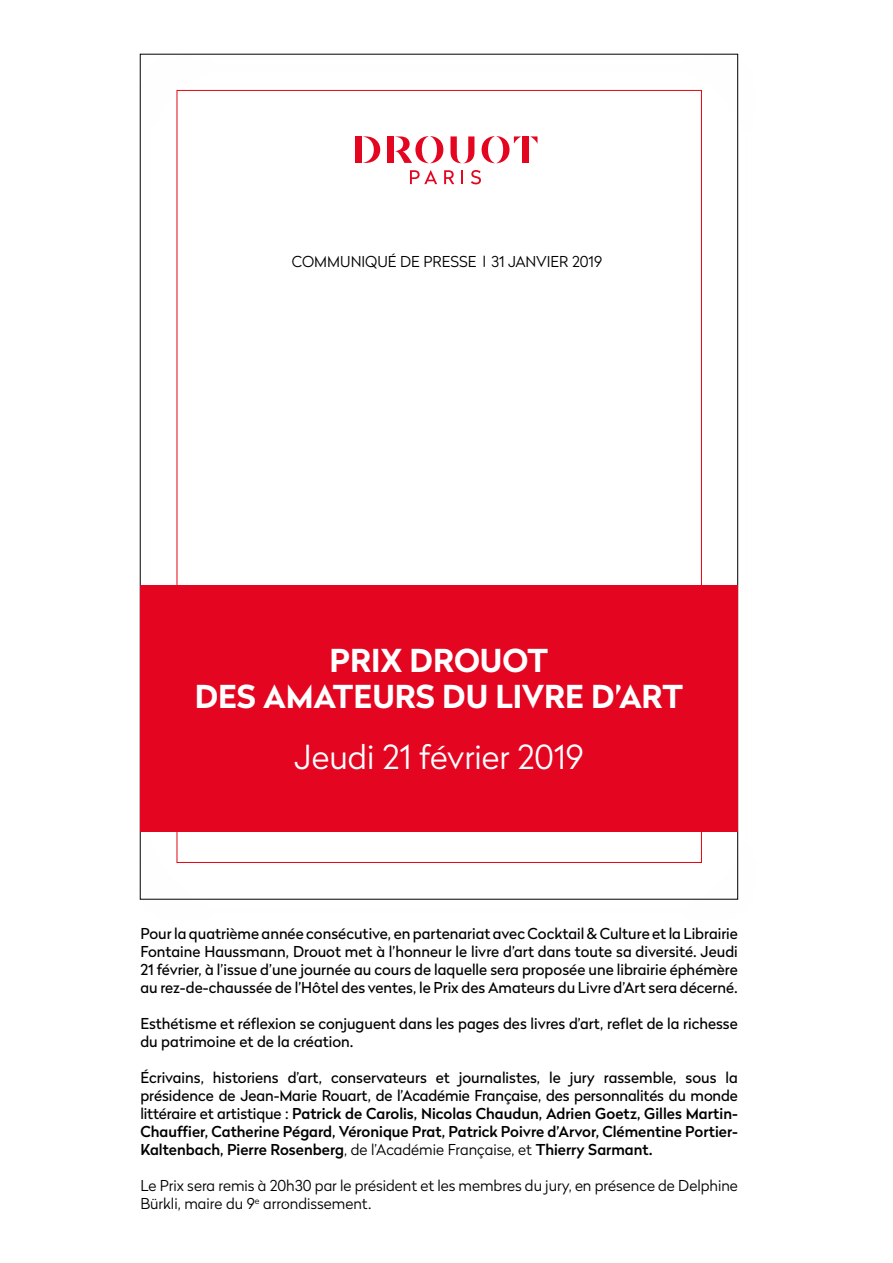
<style>
.page{position:relative;width:893px;height:1263px;background:#fff}
.page>*{position:absolute;margin:0;border:0;box-sizing:border-box;transform-origin:0 0}
.t1{font:300 33px "Radikal";color:#fff}
.t2{font:700 31.5px/36px "Radikal";color:#fff;text-align:center}
.t3{font:15px/18px "Radikal";color:#000;text-align:justify}
.t4{font:500 15px/18px "Radikal";color:#000;text-align:justify}
.t5{font:300 15px/18px "Radikal";color:#000}
.s1{font-weight:400}
.s2{font-weight:300}
</style>
<div class="page">
<svg style="left:410px;top:170px;width:27px;height:14px"></svg>
<svg style="left:444px;top:170px;width:10px;height:14px"></svg>
<svg style="left:461px;top:170px;width:2px;height:14px"></svg>
<svg style="left:471px;top:170px;width:10px;height:14px"></svg>
<svg style="left:450px;top:136px;width:24px;height:27px"></svg>
<div style="left:387px;top:136px;width:7px;height:27px;background:#e40521"></div>
<svg style="left:395px;top:136px;width:48px;height:27px"></svg>
<div style="left:355px;top:136px;width:6px;height:27px;background:#e40521"></div>
<svg style="left:363px;top:136px;width:17px;height:27px"></svg>
<svg style="left:530px;top:136px;width:7px;height:7px"></svg>
<svg style="left:482px;top:136px;width:39px;height:27px"></svg>
<div style="left:522px;top:136px;width:7px;height:27px;background:#e40521"></div>
<div style="left:140px;top:585px;width:597px;height:247px;background:#e40521"></div>
<p class="t5" style="left:292px;top:252px;width:312px">COMMUNIQUÉ DE PRESSE 31 JANVIER 2019</p>
<h2 class="t2" style="left:195px;top:640px;width:490px">PRIX DROUOT<br>DES AMATEURS DU LIVRE D’ART</h2>
<h1 class="t1" style="left:294px;top:734px;width:291px">Jeudi 21 février 2019</h1>
<p class="t3" style="left:140px;top:924px;width:599px">Pour la quatrième année consécutive, en partenariat avec Cocktail &amp; Culture et la Librairie Fontaine Haussmann, Drouot met à l’honneur le livre d’art dans toute sa diversité. Jeudi 21 février, à l’issue d’une journée au cours de laquelle sera proposée une librairie éphémère au rez-de-chaussée de l’Hôtel des ventes, le Prix des Amateurs du Livre d’Art sera décerné.</p>
<p class="t3" style="left:140px;top:1014px;width:599px">Esthétisme et réflexion se conjuguent dans les pages des livres d’art, reflet de la richesse du patrimoine et de la création.</p>
<p class="t4" style="left:140px;top:1068px;width:599px"><span class="s1">Écrivains, historiens d’art, conservateurs et journalistes, le jury rassemble, sous la présidence de Jean-Marie Rouart, de l’Académie Française, des personnalités du monde littéraire et artistique :</span> Patrick de Carolis, Nicolas Chaudun, Adrien Goetz, Gilles Martin-Chauffier, Catherine Pégard, Véronique Prat, Patrick Poivre d’Arvor, Clémentine Portier-Kaltenbach, Pierre Rosenberg<span class="s2">, de l’Académie Française, et</span> Thierry Sarmant.</p>
<p class="t5" style="left:140px;top:1176px;width:599px">Le Prix sera remis à 20h30 par le président et les membres du jury, en présence de Delphine<br>Bürkli, maire du 9<sup>e</sup> arrondissement.</p>
</div>
